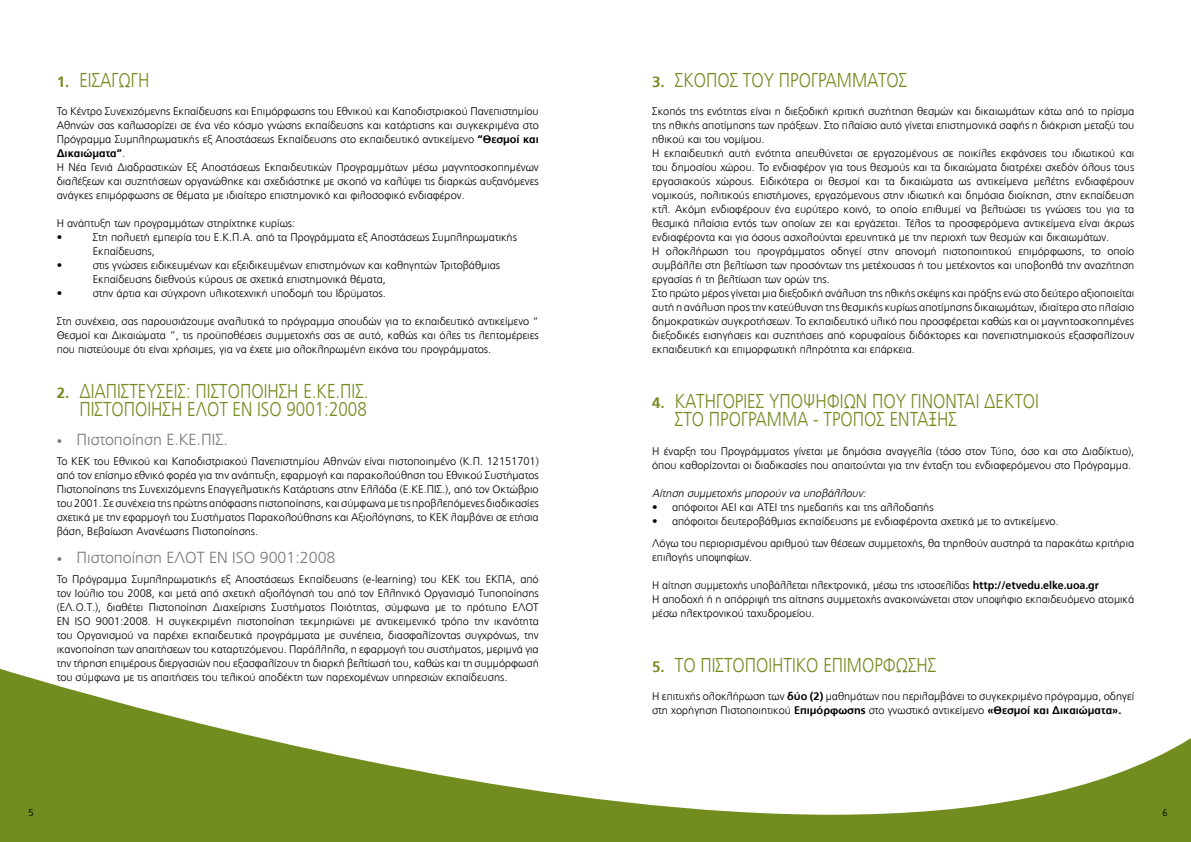
<style>
.page{position:relative;width:1191px;height:842px;background:#fff}
.page>*{position:absolute;margin:0;border:0;box-sizing:border-box;transform-origin:0 0}
.t1{font:300 20px/18px "PF Catalog";color:#738c1f;text-align:right;scale:.85 1}
.t2{font:300 16px "PF Catalog";color:#7d797b}
.t3{font:300 11px/14px "PF Catalog";color:#000}
.t4{font:italic 300 11px "PF Catalog";color:#000}
.t5{font:300 10px "PF Transit Condensed";color:#000}
.s1{font-weight:700;font-size:15px}
.s2{font-weight:700}
.s3{font-size:11px}
</style>
<div class="page">
<svg style="left:0;top:668px;width:1191px;height:174px"></svg>
<h1 class="t1" style="left:57px;top:71px;width:111px"><span class="s1">1.</span> ΕΙΣΑΓΩΓΗ</h1>
<p class="t3" style="left:57px;top:105px;width:483px">Το Κέντρο Συνεχιζόμενης Εκπαίδευσης και Επιμόρφωσης του Εθνικού και Καποδιστριακού Πανεπιστημίου Αθηνών σας καλωσορίζει σε ένα νέο κόσμο γνώσης εκπαίδευσης και κατάρτισης και συγκεκριμένα στο Πρόγραμμα Συμπληρωματικής εξ Αποστάσεως Εκπαίδευσης στο εκπαιδευτικό αντικείμενο <span class="s2">“Θεσμοί και Δικαιώματα”</span>.<br>Η Νέα Γενιά Διαδραστικών Εξ Αποστάσεως Εκπαιδευτικών Προγραμμάτων μέσω μαγνητοσκοπημένων διαλέξεων και συζητήσεων οργανώθηκε και σχεδιάστηκε με σκοπό να καλύψει τις διαρκώς αυξανόμενες ανάγκες επιμόρφωσης σε θέματα με ιδιαίτερο επιστημονικό και φιλοσοφικό ενδιαφέρον.</p>
<p class="t3" style="left:57px;top:217px;width:240px">Η ανάπτυξη των προγραμμάτων στηρίχτηκε κυρίως: •</p>
<p class="t3" style="left:93px;top:231px;width:426px">Στη πολυετή εμπειρία του Ε.Κ.Π.Α. από τα Προγράμματα εξ Αποστάσεως Συμπληρωματικής<br>Εκπαίδευσης,</p>
<p class="t3" style="left:57px;top:259px;width:7px">•</p>
<p class="t3" style="left:93px;top:259px;width:409px">στις γνώσεις ειδικευμένων και εξειδικευμένων επιστημόνων και καθηγητών Τριτοβάθμιας<br>Εκπαίδευσης διεθνούς κύρους σε σχετικά επιστημονικά θέματα,</p>
<p class="t3" style="left:57px;top:287px;width:7px">•</p>
<p class="t3" style="left:93px;top:287px;width:295px">στην άρτια και σύγχρονη υλικοτεχνική υποδομή του Ιδρύματος.</p>
<p class="t3" style="left:57px;top:315px;width:483px;text-align:justify">Στη συνέχεια, σας παρουσιάζουμε αναλυτικά το πρόγραμμα σπουδών για το εκπαιδευτικό αντικείμενο “ Θεσμοί και Δικαιώματα ”, τις προϋποθέσεις συμμετοχής σας σε αυτό, καθώς και όλες τις λεπτομέρειες που πιστεύουμε ότι είναι χρήσιμες, για να έχετε μια ολοκληρωμένη εικόνα του προγράμματος.</p>
<h1 class="t1" style="left:57px;top:383px;width:368px"><span class="s1">2.</span> ΔΙΑΠΙΣΤΕΥΣΕΙΣ: ΠΙΣΤΟΠΟΙΗΣΗ Ε.ΚΕ.ΠΙΣ.<br>ΠΙΣΤΟΠΟΙΗΣΗ ΕΛΟΤ EN ISO 9001:2008</h1>
<h2 class="t2" style="left:57px;top:430px;width:173px"><span class="s3">•</span> Πιστοποίηση Ε.ΚΕ.ΠΙΣ.</h2>
<p class="t3" style="left:57px;top:454px;width:483px;text-align:justify">Το ΚΕΚ του Εθνικού και Καποδιστριακού Πανεπιστημίου Αθηνών είναι πιστοποιημένο (Κ.Π. 12151701) από τον επίσημο εθνικό φορέα για την ανάπτυξη, εφαρμογή και παρακολούθηση του Εθνικού Συστήματος Πιστοποίησης της Συνεχιζόμενης Επαγγελματικής Κατάρτισης στην Ελλάδα (Ε.ΚΕ.ΠΙΣ.), από τον Οκτώβριο του 2001. Σε συνέχεια της πρώτης απόφασης πιστοποίησης, και σύμφωνα με τις προβλεπόμενες διαδικασίες σχετικά με την εφαρμογή του Συστήματος Παρακολούθησης και Αξιολόγησης, το ΚΕΚ λαμβάνει σε ετήσια βάση, Βεβαίωση Ανανέωσης Πιστοποίησης.</p>
<h2 class="t2" style="left:57px;top:548px;width:280px"><span class="s3">•</span> Πιστοποίηση ΕΛΟΤ EN ISO 9001:2008</h2>
<p class="t3" style="left:57px;top:572px;width:483px;text-align:justify">Το Πρόγραμμα Συμπληρωματικής εξ Αποστάσεως Εκπαίδευσης (e-learning) του ΚΕΚ του ΕΚΠΑ, από τον Ιούλιο του 2008, και μετά από σχετική αξιολόγησή του από τον Ελληνικό Οργανισμό Τυποποίησης (ΕΛ.Ο.Τ.), διαθέτει Πιστοποίηση Διαχείρισης Συστήματος Ποιότητας, σύμφωνα με το πρότυπο ΕΛΟΤ EN ISO 9001:2008. Η συγκεκριμένη πιστοποίηση τεκμηριώνει με αντικειμενικό τρόπο την ικανότητα του Οργανισμού να παρέχει εκπαιδευτικά προγράμματα με συνέπεια, διασφαλίζοντας συγχρόνως, την ικανοποίηση των απαιτήσεων του καταρτιζόμενου. Παράλληλα, η εφαρμογή του συστήματος, μεριμνά για την τήρηση επιμέρους διεργασιών που εξασφαλίζουν τη διαρκή βελτίωσή του, καθώς και τη συμμόρφωσή του σύμφωνα με τις απαιτήσεις του τελικού αποδέκτη των παρεχομένων υπηρεσιών εκπαίδευσης.</p>
<h1 class="t1" style="left:652px;top:71px;width:302px"><span class="s1">3.</span> ΣΚΟΠΟΣ ΤΟΥ ΠΡΟΓΡΑΜΜΑΤΟΣ</h1>
<p class="t3" style="left:652px;top:105px;width:483px">Σκοπός της ενότητας είναι η διεξοδική κριτική συζήτηση θεσμών και δικαιωμάτων κάτω από το πρίσμα της ηθικής αποτίμησης των πράξεων. Στο πλαίσιο αυτό γίνεται επιστημονικά σαφής η διάκριση μεταξύ του ηθικού και του νομίμου.<br>Η εκπαιδευτική αυτή ενότητα απευθύνεται σε εργαζομένους σε ποικίλες εκφάνσεις του ιδιωτικού και του δημοσίου χώρου. Το ενδιαφέρον για τους θεσμούς και τα δικαιώματα διατρέχει σχεδόν όλους τους εργασιακούς χώρους. Ειδικότερα οι θεσμοί και τα δικαιώματα ως αντικείμενα μελέτης ενδιαφέρουν νομικούς, πολιτικούς επιστήμονες, εργαζόμενους στην ιδιωτική και δημόσια διοίκηση, στην εκπαίδευση κτλ. Ακόμη ενδιαφέρουν ένα ευρύτερο κοινό, το οποίο επιθυμεί να βελτιώσει τις γνώσεις του για τα θεσμικά πλαίσια εντός των οποίων ζει και εργάζεται. Τέλος τα προσφερόμενα αντικείμενα είναι άκρως ενδιαφέροντα και για όσους ασχολούνται ερευνητικά με την περιοχή των θεσμών και δικαιωμάτων.<br>Η ολοκλήρωση του προγράμματος οδηγεί στην απονομή πιστοποιητικού επιμόρφωσης, το οποίο συμβάλλει στη βελτίωση των προσόντων της μετέχουσας ή του μετέχοντος και υποβοηθά την αναζήτηση εργασίας ή τη βελτίωση των ορών της.<br>Στο πρώτο μέρος γίνεται μια διεξοδική ανάλυση της ηθικής σκέψης και πράξης ενώ στο δεύτερο αξιοποιείται αυτή η ανάλυση προς την κατεύθυνση της θεσμικής κυρίως αποτίμησης δικαιωμάτων, ιδιαίτερα στο πλαίσιο δημοκρατικών συγκροτήσεων. Το εκπαιδευτικό υλικό που προσφέρεται καθώς και οι μαγνητοσκοπημένες διεξοδικές εισηγήσεις και συζητήσεις από κορυφαίους διδάκτορες και πανεπιστημιακούς εξασφαλίζουν εκπαιδευτική και επιμορφωτική πληρότητα και επάρκεια.</p>
<h1 class="t1" style="left:675px;top:393px;width:430px;text-align:left;text-indent:-23px"><span class="s1">4.</span> ΚΑΤΗΓΟΡΙΕΣ ΥΠΟΨΗΦΙΩΝ ΠΟΥ ΓΙΝΟΝΤΑΙ ΔΕΚΤΟΙ<br>ΣΤΟ ΠΡΟΓΡΑΜΜΑ - ΤΡΟΠΟΣ ΕΝΤΑΞΗΣ</h1>
<p class="t3" style="left:652px;top:444px;width:483px">Η έναρξη του Προγράμματος γίνεται με δημόσια αναγγελία (τόσο στον Τύπο, όσο και στο Διαδίκτυο), όπου καθορίζονται οι διαδικασίες που απαιτούνται για την ένταξη του ενδιαφερόμενου στο Πρόγραμμα.</p>
<p class="t4" style="left:652px;top:487px;width:217px">Αίτηση συμμετοχής μπορούν να υποβάλλουν:</p>
<p class="t3" style="left:652px;top:500px;width:283px">• απόφοιτοι ΑΕΙ και ΑΤΕΙ της ημεδαπής και της αλλοδαπής</p>
<p class="t3" style="left:652px;top:510px;width:483px;line-height:22px">• απόφοιτοι δευτεροβάθμιας εκπαίδευσης με ενδιαφέροντα σχετικά με το αντικείμενο.<br>Λόγω του περιορισμένου αριθμού των θέσεων συμμετοχής, θα τηρηθούν αυστηρά τα παρακάτω κριτήρια</p>
<p class="t3" style="left:652px;top:550px;width:102px">επιλογής υποψηφίων.</p>
<p class="t3" style="left:652px;top:578px;width:483px">Η αίτηση συμμετοχής υποβάλλεται ηλεκτρονικά, μέσω της ιστοσελίδας <span class="s2">http://etvedu.elke.uoa.gr<br></span>Η αποδοχή ή η απόρριψή της αίτησης συμμετοχής ανακοινώνεται στον υποψήφιο εκπαιδευόμενο ατομικά μέσω ηλεκτρονικού ταχυδρομείου.</p>
<h1 class="t1" style="left:652px;top:656px;width:336px"><span class="s1">5.</span> ΤΟ ΠΙΣΤΟΠΟΙΗΤΙΚΟ ΕΠΙΜΟΡΦΩΣΗΣ</h1>
<p class="t3" style="left:652px;top:689px;width:483px">Η επιτυχής ολοκλήρωση των <span class="s2">δύο (2)</span> μαθημάτων που περιλαμβάνει το συγκεκριμένο πρόγραμμα, οδηγεί στη χορήγηση Πιστοποιητικού <span class="s2">Επιμόρφωσης</span> στο γνωστικό αντικείμενο <span class="s2">«Θεσμοί και Δικαιώματα».</span></p>
<p class="t5" style="left:28px;top:807px;width:7px">5</p>
<p class="t5" style="left:1162px;top:807px;width:7px">6</p>
</div>
